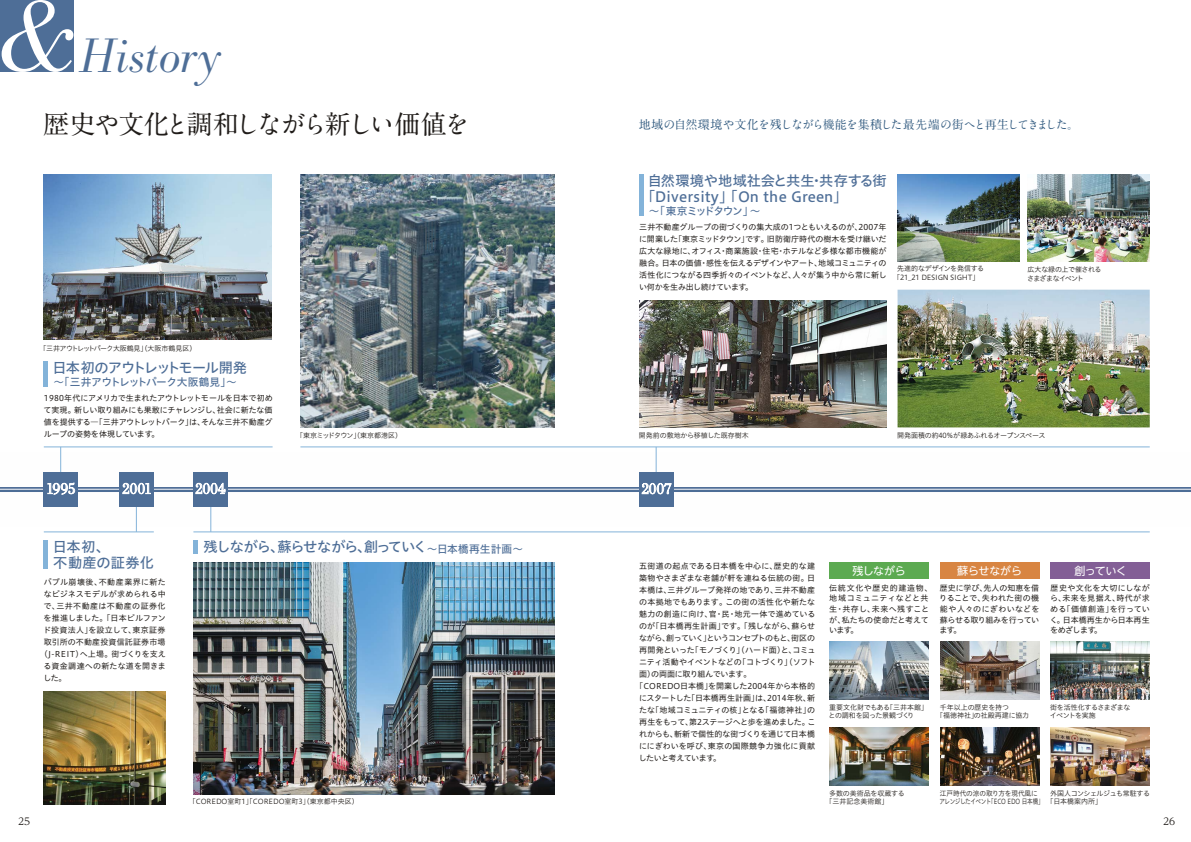
<style>
.page{position:relative;width:1191px;height:842px;background:#fff}
.page>*{position:absolute;margin:0;border:0;box-sizing:border-box;transform-origin:0 0}
.t1{font:italic 48px "Ro Bodoni";color:#4e6e97}
.t2{font:700 26px "A1 Mincho Std";letter-spacing:-.11em;color:#211d1a}
.t3{font:15px "Ro Bodoni";letter-spacing:-.035em;color:#fff}
.t4{font:14.2px/16px "Hiragino UD Sans Std N W5";letter-spacing:.01em;color:#4e6e97}
.t5{font:14.2px "Hiragino UD Sans Std N W5";letter-spacing:-.085em;color:#4e6e97}
.t6{font:14.2px "Hiragino UD Sans Std N W5";letter-spacing:-.065em;color:#4e6e97}
.t7{font:700 12px "A1 Mincho Std";letter-spacing:-.04em;color:#335c81}
.t8{font:11px "UD Shin Go NT Pro";letter-spacing:-.03em;color:#fff}
.t9{font:10.7px "Hiragino UD Sans Std N W5";letter-spacing:-.045em;color:#4e6e97}
.t10{font:10.7px "Hiragino UD Sans Std N W5";letter-spacing:-.12em;color:#4e6e97}
.t11{font:9.9px "UD Reimin Pr 6";color:#211d1a}
.t12{font:8px/12px "Hiragino UD Sans Std N W4";color:#211d1a;text-align:justify}
.t13{font:8px "Hiragino UD Sans Std N W4";letter-spacing:.02em;color:#211d1a}
.t14{font:8px "Hiragino UD Sans Std N W4";letter-spacing:.025em;color:#211d1a}
.t15{font:8px/10.7px "Hiragino UD Sans Std N W4";letter-spacing:.035em;color:#211d1a}
.t16{font:8px "Hiragino UD Sans Std N W4";letter-spacing:.06em;color:#211d1a}
.t17{font:8px "Hiragino UD Sans Std N W4";letter-spacing:-.075em;color:#211d1a}
.t18{font:8px "Hiragino UD Sans Std N W4";letter-spacing:-.035em;color:#211d1a}
.t19{font:8px "Hiragino UD Sans Std N W4";letter-spacing:-.025em;color:#211d1a}
.t20{font:8px "Hiragino UD Sans Std N W4";letter-spacing:-.02em;color:#211d1a}
.t21{font:8px "Hiragino UD Sans Std N W4";letter-spacing:-.03em;color:#211d1a}
.t22{font:8px "Hiragino UD Sans Std N W4";letter-spacing:.04em;color:#211d1a}
.t23{font:8px "Hiragino UD Sans Std N W4";letter-spacing:-.04em;color:#211d1a}
.t24{font:8px "Hiragino UD Sans Std N W4";letter-spacing:-.06em;color:#211d1a}
.t25{font:7px/8.5px "Hiragino UD Sans Std N W3";letter-spacing:-.025em;color:#211d1a}
.t26{font:7px/8.5px "Hiragino UD Sans Std N W3";color:#211d1a}
.t27{font:7px/9px "Hiragino UD Sans Std N W3";letter-spacing:-.065em;color:#211d1a}
.t28{font:7px/8.5px "Hiragino UD Sans Std N W3";letter-spacing:-.025em;color:#211d1a;scale:.95 1}
.t29{font:7px/8.5px "Hiragino UD Sans Std N W3";letter-spacing:-.06em;color:#211d1a}
.t30{font:7px "Hiragino UD Sans Std N W3";letter-spacing:-.075em;color:#211d1a}
.s1{font-size:100px;color:#fff}
.s2{font-size:10.7px}
</style>
<div class="page">
<img style="left:0;top:453px;width:1191px;height:73px">
<div style="left:0;top:0;width:73px;height:72px;background:#4e6e97"></div>
<img style="left:44px;top:174px;width:228px;height:165px">
<hr style="left:44px;top:446px;width:228px;height:1px;background:#83b3d9">
<svg style="left:136px;top:506px;width:1px;height:25px"></svg>
<svg style="left:210px;top:506px;width:1px;height:25px"></svg>
<svg style="left:60px;top:447px;width:1px;height:25px"></svg>
<hr style="left:44px;top:531px;width:110px;height:1px;background:#83b3d9">
<hr style="left:193px;top:531px;width:956px;height:1px;background:#83b3d9">
<hr style="left:44px;top:540px;width:4px;height:29px;background:#83b3d9">
<hr style="left:44px;top:361px;width:4px;height:26px;background:#83b3d9">
<hr style="left:300px;top:446px;width:849px;height:1px;background:#83b3d9">
<svg style="left:655px;top:447px;width:1px;height:25px"></svg>
<div style="left:119px;top:472px;width:34px;height:34px;background:#4e6e97"></div>
<svg style="left:123px;top:483px;width:27px;height:11px"></svg>
<div style="left:44px;top:472px;width:34px;height:34px;background:#4e6e97"></div>
<svg style="left:48px;top:483px;width:27px;height:11px"></svg>
<div style="left:193px;top:472px;width:34px;height:34px;background:#4e6e97"></div>
<svg style="left:196px;top:483px;width:29px;height:11px"></svg>
<div style="left:639px;top:472px;width:34px;height:34px;background:#4e6e97"></div>
<svg style="left:642px;top:483px;width:29px;height:11px"></svg>
<div style="left:829px;top:562px;width:99px;height:17px;background:#5caa51"></div>
<div style="left:940px;top:562px;width:99px;height:17px;background:#d88542"></div>
<div style="left:1050px;top:562px;width:99px;height:17px;background:#835f96"></div>
<img style="left:193px;top:562px;width:361px;height:232px">
<img style="left:44px;top:691px;width:122px;height:113px">
<img style="left:300px;top:174px;width:254px;height:253px">
<img style="left:897px;top:290px;width:252px;height:137px">
<img style="left:1027px;top:174px;width:122px;height:87px">
<img style="left:897px;top:174px;width:122px;height:87px">
<img style="left:639px;top:301px;width:247px;height:126px">
<div style="left:193px;top:540px;width:5px;height:14px;background:#83b3d9"></div>
<hr style="left:639px;top:174px;width:4px;height:42px;background:#83b3d9">
<img style="left:829px;top:641px;width:99px;height:59px">
<img style="left:829px;top:727px;width:99px;height:59px">
<img style="left:940px;top:641px;width:99px;height:59px">
<img style="left:940px;top:727px;width:99px;height:59px">
<img style="left:1050px;top:641px;width:99px;height:59px">
<img style="left:1050px;top:727px;width:99px;height:59px">
<h1 class="t1" style="left:-3px;top:29px;width:225px"><span class="s1">&amp;</span> History</h1>
<h2 class="t2" style="left:43px;top:103px;width:428px">歴史や文化と調和しながら新しい価値を</h2>
<h3 class="t7" style="left:639px;top:115px;width:442px">地域の自然環境や文化を残しながら機能を集積した最先端の街へと再生してきました。</h3>
<h3 class="t4" style="left:641px;top:172px;width:247px;text-indent:7px">自然環境や地域社会と共生・共存する街「Diversity」「On the Green」</h3>
<h3 class="t10" style="left:648px;top:203px;width:113px">～「東京ミッドタウン」～</h3>
<p class="t12" style="left:639px;top:221px;width:249px">三井不動産グループの街づくりの集大成の1つともいえるのが、2007年に開業した「東京ミッドタウン」です。旧防衛庁時代の樹木を受け継いだ広大な緑地に、オフィス・商業施設・住宅・ホテルなど多様な都市機能が融合。日本の価値・感性を伝えるデザインやアート、地域コミュニティの活性化につながる四季折々のイベントなど、人々が集う中から常に新しい何かを生み出し続けています。</p>
<p class="t25" style="left:893px;top:264px;width:92px;line-height:9px;text-indent:4px">先進的なデザインを発信する「21_21 DESIGN SIGHT」</p>
<p class="t27" style="left:1027px;top:264px;width:76px">広大な緑の上で催されるさまざまなイベント</p>
<p class="t27" style="left:39px;top:343px;width:155px">「三井アウトレットパーク大阪鶴見」(大阪市鶴見区)</p>
<h3 class="t6" style="left:53px;top:357px;width:196px">日本初のアウトレットモール開発</h3>
<h3 class="t9" style="left:53px;top:374px;width:185px">～「三井アウトレットパーク大阪鶴見」～</h3>
<p class="t12" style="left:44px;top:392px;width:230px">1980年代にアメリカで生まれたアウトレットモールを日本で初めて実現。新しい取り組みにも果敢にチャレンジし、社会に新たな価値を提供する―「三井アウトレットパーク」は、そんな三井不動産グループの姿勢を体現しています。</p>
<p class="t30" style="left:296px;top:430px;width:108px">「東京ミッドタウン（東京都港区）</p>
<p class="t25" style="left:353px;top:430px;width:8px">」</p>
<p class="t25" style="left:639px;top:430px;width:111px">開発前の敷地から移植した既存樹木</p>
<h3 class="t3" style="left:46px;top:480px;width:31px">1995</h3>
<h3 class="t3" style="left:122px;top:480px;width:31px">2001</h3>
<h3 class="t3" style="left:195px;top:480px;width:32px">2004</h3>
<h3 class="t3" style="left:641px;top:480px;width:32px">2007</h3>
<p class="t25" style="left:897px;top:431px;width:150px">開発面積の約40％が緑あふれるオープンスペース</p>
<h3 class="t4" style="left:53px;top:538px;width:103px">日本初、<br>不動産の証券化</h3>
<p class="t16" style="left:44px;top:575px;width:124px">バブル崩壊後、不動産業界に新た</p>
<p class="t12" style="left:44px;top:587px;width:124px">なビジネスモデルが求められる中</p>
<p class="t16" style="left:44px;top:599px;width:124px">で、三井不動産は不動産の証券化</p>
<p class="t12" style="left:44px;top:611px;width:124px">を推進しました。「日本ビルファン</p>
<p class="t22" style="left:43px;top:623px;width:124px">ド投資法人」を設立して、東京証券</p>
<p class="t13" style="left:44px;top:635px;width:123px">取引所の不動産投資信託証券市場</p>
<p class="t12" style="left:40px;top:647px;width:127px">（J-REIT）へ上場。街づくりを支え</p>
<p class="t14" style="left:43px;top:659px;width:124px">る資金調達への新たな道を開きま</p>
<p class="t12" style="left:43px;top:671px;width:25px">した。</p>
<h3 class="t5" style="left:203px;top:536px;width:321px">残しながら、蘇らせながら、創っていく<span class="s2">～日本橋再生計画～</span></h3>
<p class="t26" style="left:189px;top:797px;width:171px">「COREDO室町1」「COREDO室町3」（東京都中央区）</p>
<p class="t14" style="left:639px;top:560px;width:177px">五街道の起点である日本橋を中心に、歴史的な建</p>
<p class="t12" style="left:639px;top:571px;width:177px">築物やさまざまな老舗が軒を連ねる伝統の街。日</p>
<p class="t12" style="left:639px;top:583px;width:177px">本橋は、三井グループ発祥の地であり、三井不動産</p>
<p class="t13" style="left:639px;top:596px;width:177px">の本拠地でもあります。この街の活性化や新たな</p>
<p class="t13" style="left:639px;top:608px;width:178px">魅力の創造に向け、官・民・地元一体で進めている</p>
<p class="t12" style="left:639px;top:619px;width:177px">のが「日本橋再生計画」です。「残しながら、蘇らせ</p>
<p class="t17" style="left:639px;top:632px;width:177px">ながら、創っていく」というコンセプトのもと、街区の</p>
<p class="t18" style="left:639px;top:644px;width:178px">再開発といった「モノづくり」（ハード面）と、コミュ</p>
<p class="t19" style="left:639px;top:656px;width:178px">ニティ活動やイベントなどの「コトづくり」（ソフト</p>
<p class="t23" style="left:639px;top:668px;width:114px">面）の両面に取り組んでいます。</p>
<p class="t12" style="left:635px;top:679px;width:181px">「COREDO日本橋」を開業した2004年から本格的</p>
<p class="t12" style="left:639px;top:691px;width:177px">にスタートした「日本橋再生計画」は、2014年秋、新</p>
<p class="t20" style="left:639px;top:704px;width:178px">たな「地域コミュニティの核」となる「福徳神社」の</p>
<p class="t21" style="left:639px;top:716px;width:178px">再生をもって、第2ステージへと歩を進めました。こ</p>
<p class="t12" style="left:639px;top:727px;width:177px">れからも、斬新で個性的な街づくりを通じて日本橋</p>
<p class="t14" style="left:639px;top:740px;width:177px">ににぎわいを呼び、東京の国際競争力強化に貢献</p>
<p class="t24" style="left:639px;top:752px;width:84px">したいと考えています。</p>
<h3 class="t8" style="left:852px;top:562px;width:55px">残しながら</h3>
<p class="t15" style="left:829px;top:582px;width:105px">伝統文化や歴史的建造物、地域コミュニティなどと共生・共存し、未来へ残すことが、私たちの使命だと考えています。</p>
<h3 class="t8" style="left:957px;top:562px;width:66px">蘇らせながら</h3>
<p class="t12" style="left:939px;top:582px;width:102px;line-height:10.7px">歴史に学び、先人の知恵を借りることで、失われた街の機能や人々のにぎわいなどを蘇らせる取り組みを行っています。</p>
<h3 class="t8" style="left:1074px;top:562px;width:54px">創っていく</h3>
<p class="t12" style="left:1049px;top:582px;width:102px;line-height:10.7px">歴史や文化を大切にしながら、未来を見据え、時代が求める「価値創造」を行っていく。日本橋再生から日本再生をめざします。</p>
<p class="t25" style="left:828px;top:703px;width:101px">重要文化財でもある「三井本館」との調和を図った景観づくり</p>
<p class="t26" style="left:936px;top:703px;width:94px;text-indent:4px">千年以上の歴史を持つ<br>「福徳神社」の社殿再建に協力</p>
<p class="t29" style="left:1049px;top:703px;width:82px">街を活性化するさまざまなイベントを実施</p>
<p class="t26" style="left:825px;top:788px;width:81px;text-indent:4px">多数の美術品を収蔵する「三井記念美術館」</p>
<p class="t29" style="left:1050px;top:788px;width:101px">外国人コンシェルジュも常駐する</p>
<p class="t28" style="left:939px;top:788px;width:173px">江戸時代の涼の取り方を現代風に<br>アレンジしたイベント「ECO EDO 日本橋」「日本橋案内所」</p>
<p class="t11" style="left:18px;top:813px;width:14px">25</p>
<p class="t11" style="left:1163px;top:813px;width:14px">26</p>
</div>
